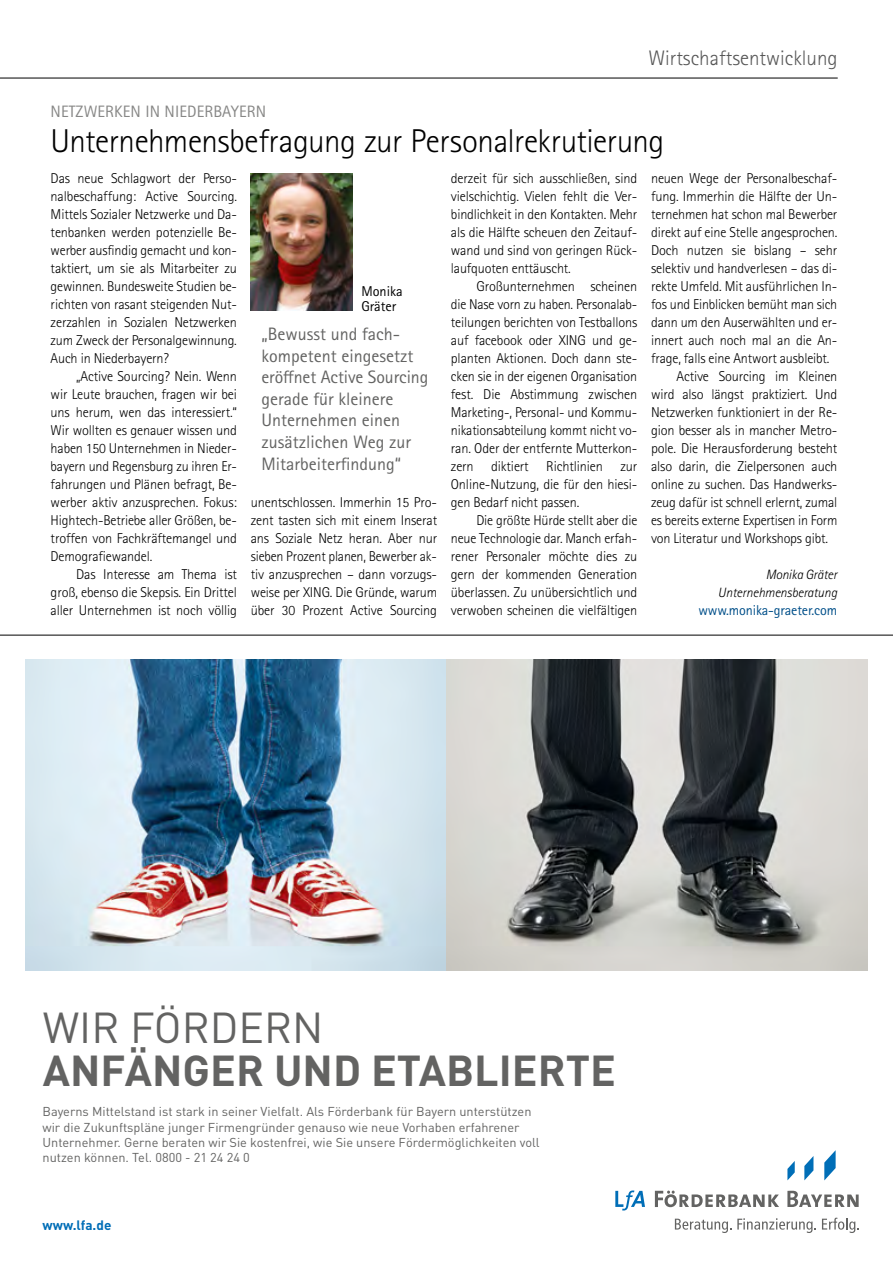
<style>
.page{position:relative;width:893px;height:1263px;background:#fff}
.page>*{position:absolute;margin:0;border:0;box-sizing:border-box;transform-origin:0 0}
.t1{font:700 42.75px "DIN";color:#636362}
.t2{font:42.75px "DIN";color:#636362}
.t3{font:300 33px "Rotis Sans Serif Std";letter-spacing:-.015em;color:#000}
.t4{font:300 21px "Rotis Sans Serif Std";color:#565656}
.t5{font:18px/21.6px "Rotis Sans Serif Std";color:#636362}
.t6{font:16.5px "Rotis Sans Serif Std";letter-spacing:.005em;color:#878786}
.t7{font:300 14.25px/18px "Rotis Sans Serif Std";letter-spacing:-.01em;color:#000;text-align:justify}
.t8{font:14.25px "Rotis Sans Serif Std";letter-spacing:-.01em;color:#004f89}
.t9{font:14.25px/15px "Rotis Sans Serif Std";color:#000}
.t10{font:italic 300 13.5px/18px "Rotis Sans Serif Std";letter-spacing:-.01em;color:#000;text-align:right}
.t11{font:700 13.5px "DIN";color:#006eb7}
.t12{font:12.75px/15.3px "DIN";color:#636362}
</style>
<div class="page">
<hr style="left:0;top:77px;width:838px;height:2px;background:#565656">
<img style="left:251px;top:173px;width:102px;height:137px">
<svg style="left:655px;top:1190px;width:124px;height:17px"></svg>
<svg style="left:787px;top:1191px;width:72px;height:16px"></svg>
<svg style="left:615px;top:1190px;width:30px;height:20px"></svg>
<svg style="left:804px;top:1156px;width:9px;height:24px"></svg>
<svg style="left:824px;top:1150px;width:12px;height:30px"></svg>
<svg style="left:787px;top:1161px;width:8px;height:19px"></svg>
<svg style="left:675px;top:1218px;width:141px;height:15px"></svg>
<svg style="left:822px;top:1218px;width:37px;height:15px"></svg>
<img style="left:26px;top:660px;width:841px;height:310px">
<hr style="left:0;top:635px;width:893px;height:1px;background:#000">
<h3 class="t4" style="left:648px;top:46px;width:191px">Wirtschaftsentwicklung</h3>
<p class="t6" style="left:51px;top:101px;width:217px">NETZWERKEN IN NIEDERBAYERN</p>
<h2 class="t3" style="left:51px;top:122px;width:615px">Unternehmensbefragung zur Personalrekrutierung</h2>
<p class="t7" style="left:51px;top:169px;width:188px">Das neue Schlagwort der Perso&shy;nalbeschaffung: Active Sourcing.<br>Mittels Sozialer Netzwerke und Da&shy;tenbanken werden potenzielle Be&shy;werber ausfindig gemacht und kon&shy;taktiert, um sie als Mitarbeiter zu gewinnen. Bundesweite Studien be&shy;richten von rasant steigenden Nut&shy;zerzahlen in Sozialen Netzwerken zum Zweck der Personalgewinnung.<br>Auch in Niederbayern?</p>
<p class="t7" style="left:51px;top:367px;width:188px;text-indent:26px">„Active Sourcing? Nein. Wenn wir Leute brauchen, fragen wir bei uns herum, wen das interessiert.“ Wir wollten es genauer wissen und haben 150 Unternehmen in Nieder&shy;bayern und Regensburg zu ihren Er&shy;fahrungen und Plänen befragt, Be&shy;werber aktiv anzusprechen. Fokus:<br>Hightech-Betriebe aller Größen, be&shy;troffen von Fachkräftemangel und Demografiewandel.</p>
<p class="t7" style="left:51px;top:565px;width:188px;text-indent:26px">Das Interesse am Thema ist groß, ebenso die Skepsis. Ein Drittel aller Unternehmen ist noch völlig</p>
<p class="t7" style="left:651px;top:169px;width:188px">neuen Wege der Personalbeschaf-</p>
<p class="t7" style="left:651px;top:187px;width:188px">fung. Immerhin die Hälfte der Un-</p>
<p class="t7" style="left:651px;top:205px;width:188px">ternehmen hat schon mal Bewerber</p>
<p class="t7" style="left:651px;top:223px;width:188px">direkt auf eine Stelle angesprochen.</p>
<p class="t7" style="left:651px;top:241px;width:188px">Doch nutzen sie bislang – sehr</p>
<p class="t7" style="left:651px;top:259px;width:188px">selektiv und handverlesen – das di-</p>
<p class="t7" style="left:651px;top:277px;width:188px">rekte Umfeld. Mit ausführlichen In-</p>
<p class="t7" style="left:651px;top:295px;width:188px">fos und Einblicken bemüht man sich</p>
<p class="t7" style="left:651px;top:313px;width:188px">dann um den Auserwählten und er-</p>
<p class="t7" style="left:651px;top:331px;width:188px">innert auch noch mal an die An-</p>
<p class="t7" style="left:651px;top:349px;width:180px">frage, falls eine Antwort ausbleibt.</p>
<p class="t7" style="left:677px;top:367px;width:162px">Active Sourcing im Kleinen</p>
<p class="t7" style="left:651px;top:385px;width:188px">wird also längst praktiziert. Und</p>
<p class="t7" style="left:651px;top:403px;width:188px">Netzwerken funktioniert in der Re-</p>
<p class="t7" style="left:651px;top:421px;width:188px">gion besser als in mancher Metro-</p>
<p class="t7" style="left:651px;top:439px;width:188px">pole. Die Herausforderung besteht</p>
<p class="t7" style="left:651px;top:457px;width:188px">also darin, die Zielpersonen auch</p>
<p class="t7" style="left:651px;top:475px;width:188px">online zu suchen. Das Handwerks-</p>
<p class="t7" style="left:651px;top:493px;width:188px">zeug dafür ist schnell erlernt, zumal</p>
<p class="t7" style="left:651px;top:511px;width:188px">es bereits externe Expertisen in Form</p>
<p class="t7" style="left:651px;top:529px;width:178px">von Literatur und Workshops gibt.</p>
<p class="t10" style="left:718px;top:565px;width:121px">Monika Gräter<br>Unternehmensberatung</p>
<p class="t8" style="left:698px;top:602px;width:140px">www.monika-graeter.com</p>
<p class="t7" style="left:451px;top:169px;width:188px">derzeit für sich ausschließen, sind vielschichtig. Vielen fehlt die Ver&shy;bindlichkeit in den Kontakten. Mehr als die Hälfte scheuen den Zeitauf&shy;wand und sind von geringen Rück&shy;laufquoten enttäuscht.</p>
<p class="t7" style="left:451px;top:277px;width:188px;text-indent:26px">Großunternehmen scheinen die Nase vorn zu haben. Personalab&shy;teilungen berichten von Testballons auf facebook oder XING und ge&shy;planten Aktionen. Doch dann ste&shy;cken sie in der eigenen Organisation fest. Die Abstimmung zwischen Marketing-, Personal- und Kommu&shy;nikationsabteilung kommt nicht vo&shy;ran. Oder der entfernte Mutterkon&shy;zern diktiert Richtlinien zur Online-Nutzung, die für den hiesi&shy;gen Bedarf nicht passen.</p>
<p class="t7" style="left:451px;top:511px;width:188px;text-indent:26px">Die größte Hürde stellt aber die neue Technologie dar. Manch erfah&shy;rener Personaler möchte dies zu gern der kommenden Generation überlassen. Zu unübersichtlich und verwoben scheinen die vielfältigen</p>
<p class="t9" style="left:361px;top:283px;width:43px">Monika<br>Gräter</p>
<p class="t5" style="left:261px;top:323px;width:168px">„Bewusst und fach&shy;kompetent eingesetzt eröffnet Active Sourcing gerade für kleinere<br>Unternehmen einen zusätzlichen Weg zur<br>Mitarbeiterfindung“</p>
<p class="t7" style="left:251px;top:493px;width:188px">unentschlossen. Immerhin 15 Pro&shy;zent tasten sich mit einem Inserat ans Soziale Netz heran. Aber nur sieben Prozent planen, Bewerber ak&shy;tiv anzusprechen – dann vorzugs&shy;weise per XING. Die Gründe, warum über 30 Prozent Active Sourcing</p>
<h1 class="t2" style="left:43px;top:1001px;width:282px">Wir fördern</h1>
<h1 class="t1" style="left:43px;top:1043px;width:575px">ANFÄNGER UND ETABLIERTE</h1>
<p class="t12" style="left:43px;top:1104px;width:499px">Bayerns Mittelstand ist stark in seiner Vielfalt. Als förderbank für Bayern unterstützen wir die Zukunftspläne junger firmengründer genauso wie neue Vorhaben erfahrener Unternehmer. Gerne beraten wir Sie kostenfrei, wie Sie unsere fördermöglichkeiten voll nutzen können. Tel. 0800 - 21 24 24 0</p>
<p class="t11" style="left:43px;top:1216px;width:70px">WWW.LFA.DE</p>
</div>
